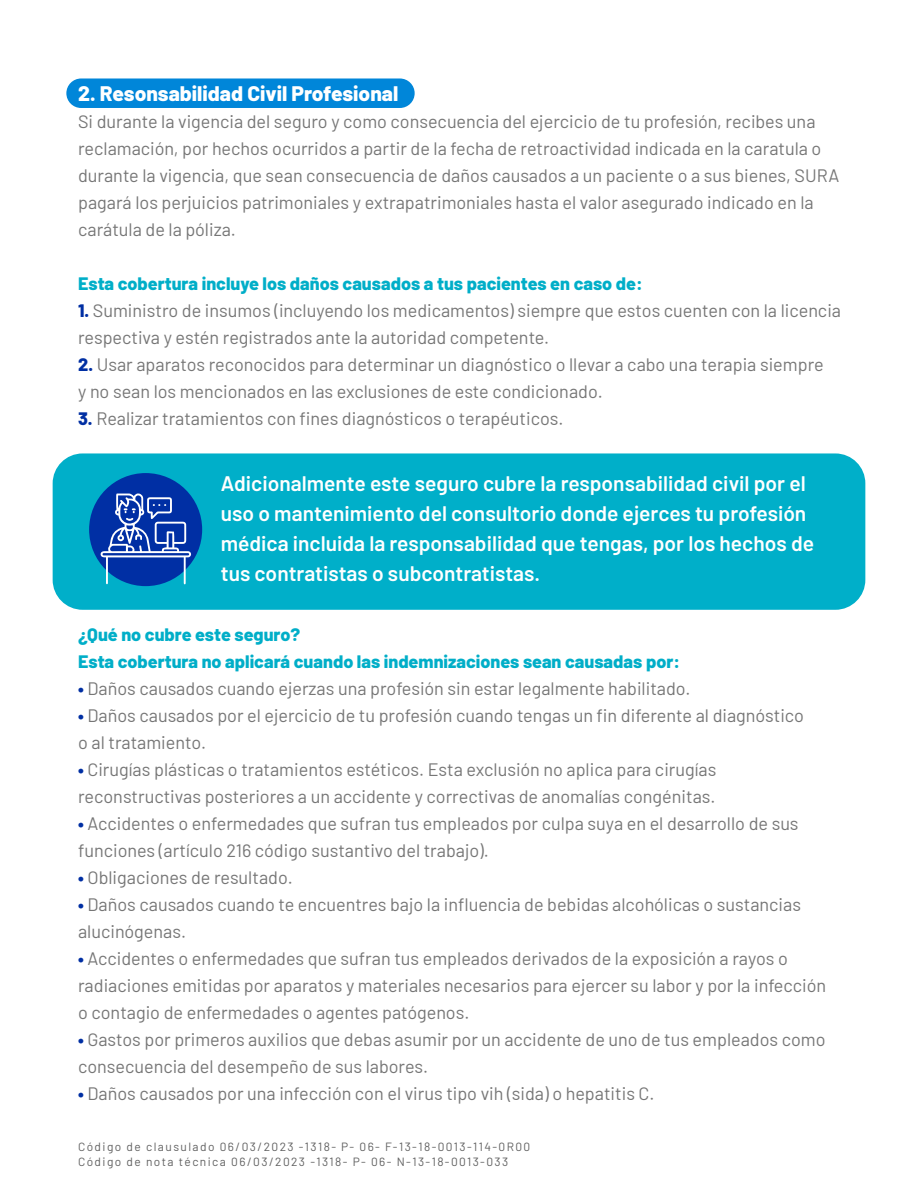
<style>
.page{position:relative;width:918px;height:1188px;background:#fff}
.page>*{position:absolute;margin:0;border:0;box-sizing:border-box;transform-origin:0 0}
.t1{font:600 21px/30px "Barlow";color:#fff}
.t2{font:800 21px "Barlow";color:#fff}
.t3{font:18px/27px "Barlow";color:#767676}
.t4{font:800 18px/27px "Barlow";color:#00aec8}
.t5{font:12px/15.3px "Barlow";letter-spacing:.12em;color:#606060}
.s1{font-weight:800;color:#002fa3}
</style>
<div class="page">
<div style="left:66px;top:78px;width:349px;height:30px;background:#0086d9;border-radius:15px"></div>
<div style="left:53px;top:453px;width:812px;height:157px;background:#00afc9;border-radius:30px"></div>
<div style="left:89px;top:473px;width:113px;height:113px;background:#002fa4;border-radius:50%"></div>
<svg style="left:101px;top:494px;width:90px;height:90px"></svg>
<p class="t2" style="left:78px;top:77px;width:322px">2. Resonsabilidad Civil Profesional</p>
<p class="t3" style="left:78px;top:106px;width:763px">Si durante la vigencia del seguro y como consecuencia del ejercicio de tu profesión, recibes una reclamación, por hechos ocurridos a partir de la fecha de retroactividad indicada en la caratula o durante la vigencia, que sean consecuencia de daños causados a un paciente o a sus bienes, SURA pagará los perjuicios patrimoniales y extrapatrimoniales hasta el valor asegurado indicado en la carátula de la póliza.</p>
<p class="t4" style="left:78px;top:268px;width:566px">Esta cobertura incluye los daños causados a tus pacientes en caso de:</p>
<p class="t3" style="left:78px;top:295px;width:765px"><span class="s1">1.</span> Suministro de insumos (incluyendo los medicamentos) siempre que estos cuenten con la licencia respectiva y estén registrados ante la autoridad competente.</p>
<p class="t3" style="left:78px;top:349px;width:747px"><span class="s1">2.</span> Usar aparatos reconocidos para determinar un diagnóstico o llevar a cabo una terapia siempre y no sean los mencionados en las exclusiones de este condicionado.</p>
<p class="t3" style="left:78px;top:403px;width:487px"><span class="s1">3.</span> Realizar tratamientos con fines diagnósticos o terapéuticos.</p>
<p class="t1" style="left:221px;top:467px;width:595px">Adicionalmente este seguro cubre la responsabilidad civil por el uso o mantenimiento del consultorio donde ejerces tu profesión médica incluida la responsabilidad que tengas, por los hechos de tus contratistas o subcontratistas.</p>
<p class="t4" style="left:78px;top:620px;width:603px">¿Qué no cubre este seguro?<br>Esta cobertura no aplicará cuando las indemnizaciones sean causadas por:</p>
<p class="t3" style="left:78px;top:674px;width:614px"><span class="s1">•</span> Daños causados cuando ejerzas una profesión sin estar legalmente habilitado.</p>
<p class="t3" style="left:78px;top:701px;width:727px"><span class="s1">•</span> Daños causados por el ejercicio de tu profesión cuando tengas un fin diferente al diagnóstico o al tratamiento.</p>
<p class="t3" style="left:78px;top:755px;width:640px"><span class="s1">•</span> Cirugías plásticas o tratamientos estéticos. Esta exclusión no aplica para cirugías reconstructivas posteriores a un accidente y correctivas de anomalías congénitas.</p>
<p class="t3" style="left:78px;top:809px;width:722px"><span class="s1">•</span> Accidentes o enfermedades que sufran tus empleados por culpa suya en el desarrollo de sus funciones (artículo 216 código sustantivo del trabajo).</p>
<p class="t3" style="left:78px;top:863px;width:216px"><span class="s1">•</span> Obligaciones de resultado.</p>
<p class="t3" style="left:78px;top:890px;width:724px"><span class="s1">•</span> Daños causados cuando te encuentres bajo la influencia de bebidas alcohólicas o sustancias alucinógenas.</p>
<p class="t3" style="left:78px;top:944px;width:750px"><span class="s1">•</span> Accidentes o enfermedades que sufran tus empleados derivados de la exposición a rayos o radiaciones emitidas por aparatos y materiales necesarios para ejercer su labor y por la infección o contagio de enfermedades o agentes patógenos.</p>
<p class="t3" style="left:78px;top:1025px;width:749px"><span class="s1">•</span> Gastos por primeros auxilios que debas asumir por un accidente de uno de tus empleados como consecuencia del desempeño de sus labores.</p>
<p class="t3" style="left:78px;top:1079px;width:578px"><span class="s1">•</span> Daños causados por una infección con el virus tipo vih (sida) o hepatitis C.</p>
<p class="t5" style="left:78px;top:1138px;width:454px">Código de clausulado 06/03/2023 -1318- P- 06- F-13-18-0013-114-0R00<br>Código de nota técnica 06/03/2023 -1318- P- 06- N-13-18-0013-033</p>
</div>
